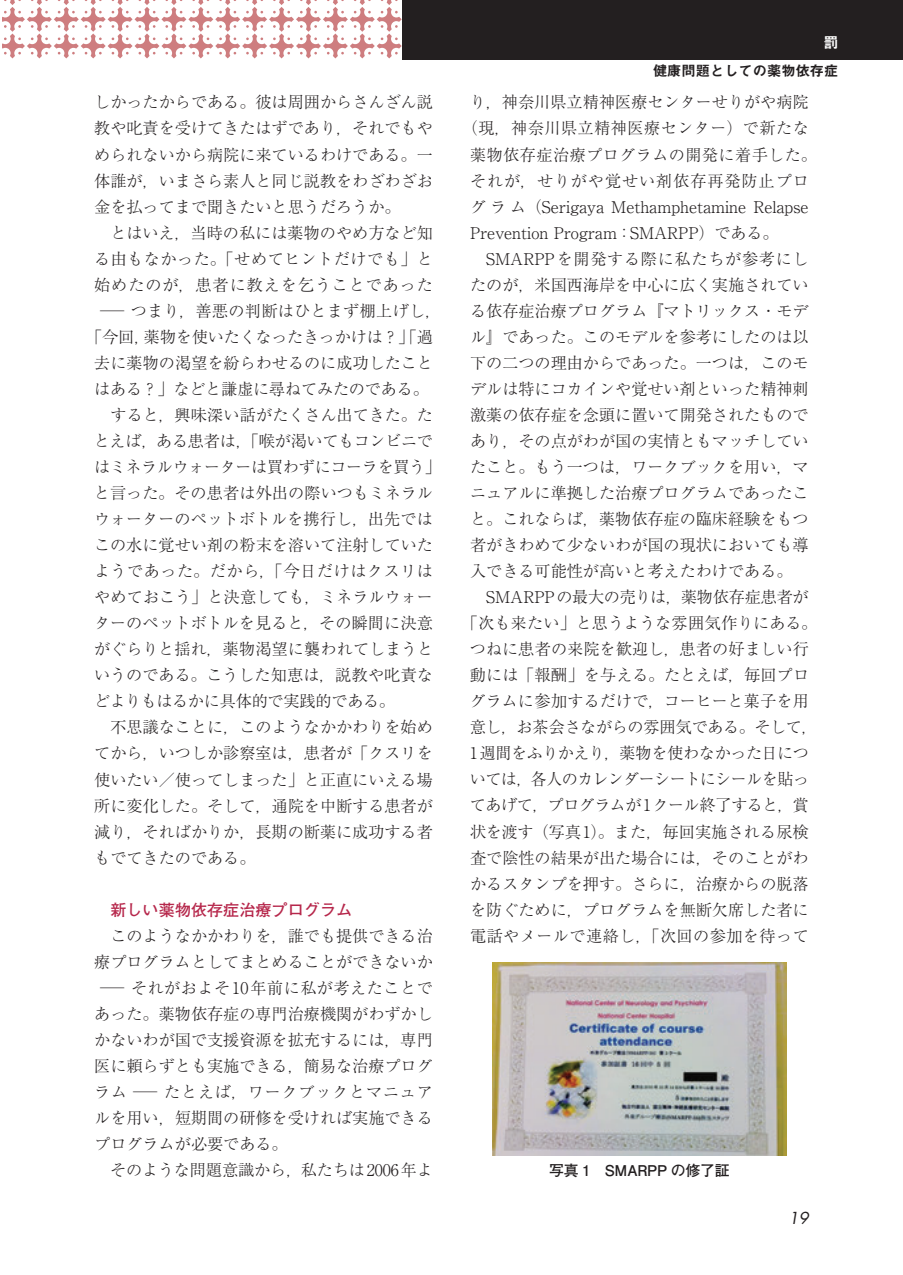
<style>
.page{position:relative;width:903px;height:1275px;background:#fff}
.page>*{position:absolute;margin:0;border:0;box-sizing:border-box;transform-origin:0 0}
._13Ｑ本文{font:300 16.1px/26.1px "Ryumin Pr 6 N";color:#231f20;text-align:justify}
._13Ｑ本文-2{font:300 16.1px "Ryumin Pr 6 N";letter-spacing:.03em;color:#231f20}
._13Ｑ本文-3{font:300 16.1px "Ryumin Pr 6 N";letter-spacing:.06em;color:#231f20}
._13Ｑ本文-4{font:300 16.1px "Ryumin Pr 6 N";letter-spacing:.02em;color:#231f20;scale:1.5 1}
._13Ｑ本文-5{font:300 16.1px "Ryumin Pr 6 N";letter-spacing:.03em;color:#231f20;scale:1.5 1}
._13Ｑ本文-6{font:300 16.1px "Ryumin Pr 6 N";letter-spacing:.045em;color:#231f20}
.アカゴチ見出し{font:700 16.1px "Futo Go B101 Pr 6 N";color:#b6274b}
.t1{font:italic 16.1px "Futura Std";color:#231f20}
.キャプション{font:700 14.88px "Futo Go B101 Pr 6 N";letter-spacing:-.015em;color:#231f20}
.t2{font:14.88px "Midashi Go Pro MB31";color:#fff}
.柱{font:14.17px "Midashi Go Pro MB31";color:#231f20}
</style>
<div class="page">
<svg style="left:2px;top:0;width:400px;height:58px"></svg>
<div style="left:402px;top:0;width:501px;height:60px;background:#231f20"></div>
<img style="left:493px;top:962px;width:293px;height:194px">
<p class="_13Ｑ本文" style="left:94px;top:88px;width:340px">しかったからである。彼は周囲からさんざん説教や叱責を受けてきたはずであり，それでもやめられないから病院に来ているわけである。一体誰が，いまさら素人と同じ説教をわざわざお金を払ってまで聞きたいと思うだろうか。</p>
<p class="_13Ｑ本文" style="left:94px;top:219px;width:340px">　とはいえ，当時の私には薬物のやめ方など知</p>
<p class="_13Ｑ本文-2" style="left:94px;top:246px;width:340px">る由もなかった。「せめてヒントだけでも」と</p>
<p class="_13Ｑ本文-3" style="left:94px;top:272px;width:340px">始めたのが，患者に教えを乞うことであった</p>
<p class="_13Ｑ本文-4" style="left:100px;top:298px;width:229px">─ つまり，善悪の判断はひとまず棚上げし，</p>
<p class="_13Ｑ本文" style="left:86px;top:323px;width:348px">「今回，薬物を使いたくなったきっかけは？」「過</p>
<p class="_13Ｑ本文" style="left:94px;top:349px;width:340px">去に薬物の渇望を紛らわせるのに成功したこと</p>
<p class="_13Ｑ本文" style="left:94px;top:375px;width:336px">はある？」などと謙虚に尋ねてみたのである。</p>
<p class="_13Ｑ本文" style="left:94px;top:401px;width:349px;text-align:left">　すると，興味深い話がたくさん出てきた。たとえば，ある患者は，「喉が渇いてもコンビニではミネラルウォーターは買わずにコーラを買う」と言った。その患者は外出の際いつもミネラルウォーターのペットボトルを携行し，出先ではこの水に覚せい剤の粉末を溶いて注射していたようであった。だから，「今日だけはクスリはやめておこう」と決意しても，ミネラルウォーターのペットボトルを見ると，その瞬間に決意がぐらりと揺れ，薬物渇望に襲われてしまうというのである。こうした知恵は，説教や叱責などよりもはるかに具体的で実践的である。</p>
<p class="_13Ｑ本文" style="left:94px;top:713px;width:340px">　不思議なことに，このようなかかわりを始めてから，いつしか診察室は，患者が「クスリを使いたい／使ってしまった」と正直にいえる場所に変化した。そして，通院を中断する患者が減り，そればかりか，長期の断薬に成功する者もでてきたのである。</p>
<p class="アカゴチ見出し" style="left:110px;top:897px;width:243px">新しい薬物依存症治療プログラム</p>
<p class="_13Ｑ本文" style="left:94px;top:922px;width:340px">　このようなかかわりを，誰でも提供できる治</p>
<p class="_13Ｑ本文" style="left:94px;top:948px;width:340px">療プログラムとしてまとめることができないか</p>
<p class="_13Ｑ本文-5" style="left:100px;top:975px;width:223px">─ それがおよそ10年前に私が考えたことで</p>
<p class="_13Ｑ本文" style="left:94px;top:1000px;width:340px">あった。薬物依存症の専門治療機関がわずかし</p>
<p class="_13Ｑ本文" style="left:94px;top:1026px;width:340px">かないわが国で支援資源を拡充するには，専門</p>
<p class="_13Ｑ本文" style="left:94px;top:1052px;width:340px">医に頼らずとも実施できる，簡易な治療プログ</p>
<p class="_13Ｑ本文-6" style="left:94px;top:1079px;width:340px">ラム ─ たとえば，ワークブックとマニュア</p>
<p class="_13Ｑ本文" style="left:94px;top:1104px;width:340px">ルを用い，短期間の研修を受ければ実施できる</p>
<p class="_13Ｑ本文" style="left:94px;top:1130px;width:195px">プログラムが必要である。</p>
<p class="_13Ｑ本文" style="left:94px;top:1156px;width:340px">　そのような問題意識から，私たちは2006年よ</p>
<p class="t2" style="left:823px;top:30px;width:16px">罰</p>
<p class="柱" style="left:653px;top:60px;width:187px">健康問題としての薬物依存症</p>
<p class="_13Ｑ本文" style="left:470px;top:88px;width:340px">り，神奈川県立精神医療センターせりがや病院</p>
<p class="_13Ｑ本文-2" style="left:462px;top:116px;width:348px">（現，神奈川県立精神医療センター）で新たな</p>
<p class="_13Ｑ本文-2" style="left:470px;top:142px;width:348px">薬物依存症治療プログラムの開発に着手した。</p>
<p class="_13Ｑ本文-3" style="left:470px;top:168px;width:340px">それが，せりがや覚せい剤依存再発防止プロ</p>
<p class="_13Ｑ本文" style="left:470px;top:193px;width:340px">グラム（Serigaya Methamphetamine Relapse</p>
<p class="_13Ｑ本文" style="left:470px;top:219px;width:310px">Prevention Program：SMARPP）である。</p>
<p class="_13Ｑ本文" style="left:470px;top:245px;width:340px">　SMARPPを開発する際に私たちが参考にしたのが，米国西海岸を中心に広く実施されている依存症治療プログラム『マトリックス・モデル』であった。このモデルを参考にしたのは以下の二つの理由からであった。一つは，このモデルは特にコカインや覚せい剤といった精神刺激薬の依存症を念頭に置いて開発されたものであり，その点がわが国の実情ともマッチしていたこと。もう一つは，ワークブックを用い，マニュアルに準拠した治療プログラムであったこと。これならば，薬物依存症の臨床経験をもつ者がきわめて少ないわが国の現状においても導入できる可能性が高いと考えたわけである。</p>
<p class="_13Ｑ本文" style="left:462px;top:583px;width:357px;text-align:center">　SMARPPの最大の売りは，薬物依存症患者が「次も来たい」と思うような雰囲気作りにある。つねに患者の来院を歓迎し，患者の好ましい行動には「報酬」を与える。たとえば，毎回プログラムに参加するだけで，コーヒーと菓子を用意し，お茶会さながらの雰囲気である。そして，<br>1週間をふりかえり，薬物を使わなかった日については，各人のカレンダーシートにシールを貼ってあげて，プログラムが1クール終了すると，賞状を渡す（写真1）。また，毎回実施される尿検査で陰性の結果が出た場合には，そのことがわかるスタンプを押す。さらに，治療からの脱落を防ぐために，プログラムを無断欠席した者に電話やメールで連絡し，「次回の参加を待って</p>
<p class="キャプション" style="left:549px;top:1159px;width:182px">写真 1　SMARPP の修了証</p>
<p class="t1" style="left:789px;top:1208px;width:21px">19</p>
</div>
